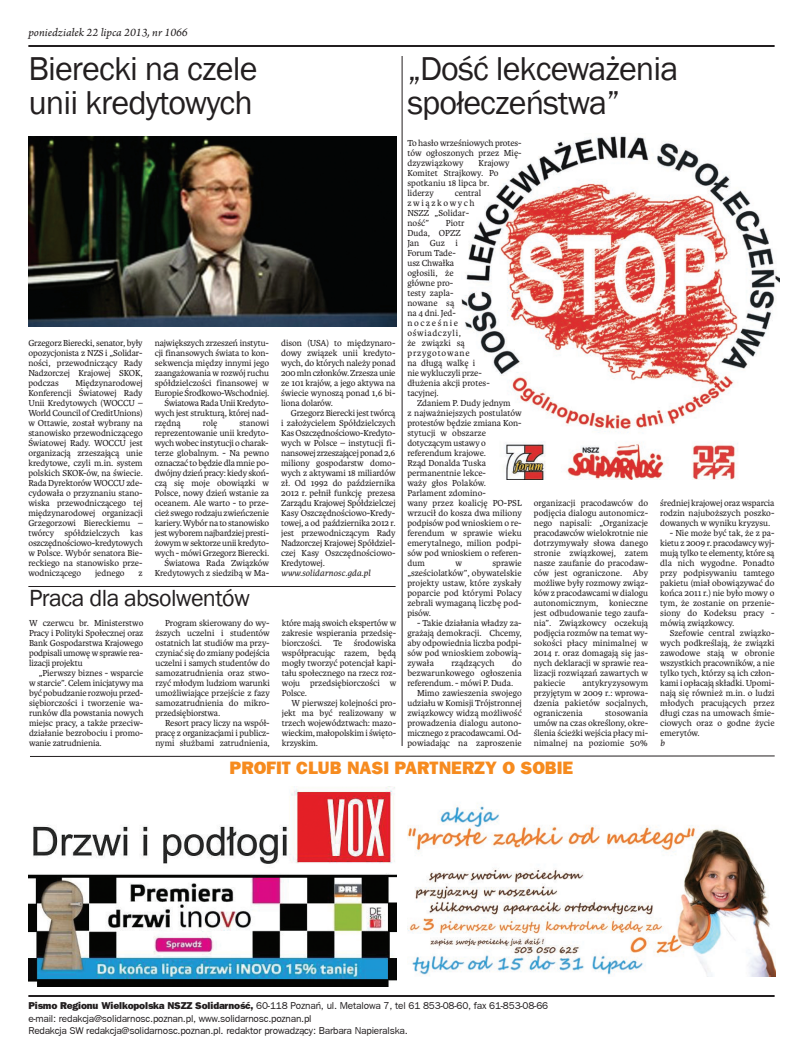
<style>
.page{position:relative;width:803px;height:1063px;background:#fff}
.page>*{position:absolute;margin:0;border:0;box-sizing:border-box;transform-origin:0 0}
.t1{font:34px/34px "Franklin Gothic";letter-spacing:-.025em;color:#231f20}
.t2{font:24px "Franklin Gothic";letter-spacing:-.025em;color:#231f20}
.t3{font:800 18px "Frankfurt Gothic";color:#f68b1f}
.t4{font:12px "Arno Pro Italic Sm Text";color:#231f20}
.t5{font:10px/12.4px "Frankfurt Gothic";letter-spacing:-.02em;color:#231f20}
.t6{font:9.3px/10px "Karmina";letter-spacing:-.005em;color:#231f20;text-align:justify}
.t7{font:italic 9.3px "Karmina";color:#231f20}
.s1{font-weight:800}
</style>
<div class="page">
<img style="left:461px;top:136px;width:318px;height:343px">
<hr style="left:28px;top:45px;width:746px;height:2px;background:#231f20">
<hr style="left:28px;top:995px;width:746px;height:2px;background:#231f20">
<img style="left:28px;top:786px;width:368px;height:200px">
<img style="left:407px;top:805px;width:368px;height:171px">
<hr style="left:402px;top:56px;width:1px;height:690px;background:#231f20">
<hr style="left:28px;top:586px;width:367px;height:1px;background:#231f20">
<svg style="left:30px;top:755px;width:745px;height:2px"></svg>
<img style="left:28px;top:136px;width:368px;height:190px">
<p class="t4" style="left:28px;top:28px;width:161px">poniedziałek 22 lipca 2013, nr 1066</p>
<h1 class="t1" style="left:28px;top:51px;width:230px">Bierecki na czele unii kredytowych</h1>
<h1 class="t1" style="left:407px;top:52px;width:272px">„Dość lekceważenia społeczeństwa”</h1>
<p class="t6" style="left:28px;top:338px;width:116px">Grzegorz Bierecki, senator, były opozycjonista z NZS i „Solidar&shy;ności, przewodniczący Rady Nadzorczej Krajowej SKOK, podczas</p>
<p class="t6" style="left:28px;top:378px;width:116px;text-indent:47px">Międzynarodowej Konferencji Światowej Rady Unii Kredytowych (WOCCU – World Council of CreditUnions) w Ottawie, został wybrany na stanowisko przewodniczącego Światowej Rady. WOCCU jest organizacją zrzeszającą unie kredytowe, czyli m.in. system polskich SKOK-ów, na świecie.<br>Rada Dyrektorów WOCCU zde&shy;cydowała o przyznaniu stano&shy;wiska przewodniczącego tej międzynarodowej organizacji Grzegorzowi Biereckiemu – twórcy spółdzielczych kas oszczędnościowo-kredytowych w Polsce. Wybór senatora Bie&shy;reckiego na stanowisko prze&shy;wodniczącego</p>
<p class="t6" style="left:95px;top:568px;width:31px">jednego</p>
<p class="t6" style="left:138px;top:568px;width:6px">z</p>
<p class="t6" style="left:155px;top:338px;width:116px">największych zrzeszeń instytu-</p>
<p class="t6" style="left:155px;top:348px;width:116px">cji finansowych świata to kon-</p>
<p class="t6" style="left:155px;top:358px;width:116px">sekwencja między innymi jego</p>
<p class="t6" style="left:155px;top:368px;width:116px">zaangażowania w rozwój ruchu</p>
<p class="t6" style="left:155px;top:378px;width:116px">spółdzielczości finansowej w</p>
<p class="t6" style="left:155px;top:388px;width:116px">Europie Środkowo-Wschodniej.</p>
<p class="t6" style="left:164px;top:398px;width:106px">Światowa Rada Unii Kredyto-</p>
<p class="t6" style="left:155px;top:408px;width:116px">wych jest strukturą, której nad-</p>
<p class="t6" style="left:155px;top:418px;width:27px">rzędną</p>
<p class="t6" style="left:203px;top:418px;width:16px">rolę</p>
<p class="t6" style="left:155px;top:418px;width:116px;text-align:right">stanowi<br>reprezentowanie unii kredyto&shy;wych wobec instytucji o charak&shy;terze globalnym. - Na pewno oznaczać to będzie dla mnie po&shy;dwójny dzień pracy: kiedy skoń&shy;czą się moje obowiązki w<br>Polsce, nowy dzień wstanie za oceanem. Ale warto - to prze&shy;cież swego rodzaju zwieńczenie kariery. Wybór na to stanowisko jest wyborem najbardziej presti&shy;żowym w sektorze unii kredyto&shy;wych - mówi Grzegorz Bierecki.<br>Światowa Rada Związków<br>Kredytowych z siedzibą w Ma-</p>
<h2 class="t2" style="left:29px;top:584px;width:222px">Praca dla absolwentów</h2>
<p class="t6" style="left:29px;top:619px;width:116px">W czerwcu br. Ministerstwo Pracy i Polityki Społecznej oraz Bank Gospodarstwa Krajowego podpisali umowę w sprawie rea&shy;lizacji projektu</p>
<p class="t6" style="left:29px;top:669px;width:116px;text-indent:10px">„Pierwszy biznes - wsparcie w starcie”. Celem inicjatywy ma być pobudzanie rozwoju przed&shy;siębiorczości i tworzenie wa&shy;runków dla powstania nowych miejsc pracy, a także przeciw&shy;działanie bezrobociu i promo&shy;wanie zatrudnienia.</p>
<p class="t6" style="left:155px;top:619px;width:116px;text-indent:10px">Program skierowany do wy&shy;ższych uczelni i studentów ostatnich lat studiów ma przy&shy;czyniać się do zmiany podejścia uczelni i samych studentów do samozatrudnienia oraz stwo&shy;rzyć młodym ludziom warunki umożliwiające przejście z fazy samozatrudnienia do mikro&shy;przedsiębiorstwa.</p>
<p class="t6" style="left:155px;top:719px;width:116px;text-indent:10px">Resort pracy liczy na współ&shy;pracę z organizacjami i publicz&shy;nymi służbami zatrudnienia,</p>
<p class="t6" style="left:281px;top:338px;width:116px">dison (USA) to międzynaro&shy;dowy związek unii kredyto&shy;wych, do których należy ponad 200 mln członków. Zrzesza unie ze 101 krajów, a jego aktywa na świecie wynoszą ponad 1,6 bi&shy;liona dolarów.</p>
<p class="t6" style="left:281px;top:408px;width:116px;text-indent:10px">Grzegorz Bierecki jest twórcą i założycielem Spółdzielczych Kas Oszczędnościowo-Kredyto&shy;wych w Polsce – instytucji fi&shy;nansowej zrzeszającej ponad 2,6 miliony gospodarstw domo&shy;wych z aktywami 18 miliardów zł. Od 1992 do października 2012 r. pełnił funkcję prezesa Zarządu Krajowej Spółdzielczej Kasy Oszczędnościowo-Kredy&shy;towej, a od października 2012 r. jest przewodniczącym Rady Nadzorczej Krajowej Spółdziel&shy;czej Kasy Oszczędnościowo-Kredytowej.</p>
<p class="t7" style="left:281px;top:569px;width:91px">www.solidarnosc.gda.pl</p>
<p class="t6" style="left:282px;top:619px;width:116px">które mają swoich ekspertów w zakresie wspierania przedsię&shy;biorczości. Te środowiska współpracując razem, będą mogły tworzyć potencjał kapi&shy;tału społecznego na rzecz roz&shy;woju przedsiębiorczości w Polsce.</p>
<p class="t6" style="left:282px;top:699px;width:116px;text-indent:10px">W pierwszej kolejności pro&shy;jekt ma być realizowany w trzech województwach: mazo&shy;wieckim, małopolskim i święto&shy;krzyskim.</p>
<p class="t6" style="left:407px;top:139px;width:116px">To hasło wrześniowych protes&shy;tów ogłoszonych przez Mię&shy;dzyzwiązkowy</p>
<p class="t6" style="left:407px;top:159px;width:104px;text-align:left;text-indent:71px">Krajowy<br>Komitet Strajkowy. Po spotkaniu 18 lipca br. liderzy</p>
<p class="t6" style="left:407px;top:189px;width:75px;text-align:left;text-indent:47px">central związkowych<br>NSZZ „Solidar&shy;ność”</p>
<p class="t6" style="left:407px;top:219px;width:84px;text-align:left;text-indent:38px">Piotr<br>Duda, OPZZ<br>Jan Guz i<br>Forum Tade-<br>usz Chwałka<br>ogłosili, że<br>główne pro-<br>testy zapla-<br>nowane są<br>na 4 dni. Jed&shy;nocześnie oświadczyli,<br>że związki są przygotowane<br>na długą walkę i<br>nie wykluczyli prze&shy;dłużenia akcji protes&shy;tacyjnej.</p>
<p class="t6" style="left:407px;top:399px;width:116px;text-align:left;text-indent:10px">Zdaniem P. Dudy jednym<br>z najważniejszych postulatów protestów będzie zmiana Kon&shy;stytucji w obszarze dotyczącym ustawy o referendum krajowe.<br>Rząd Donalda Tuska permanentnie lekce-<br>waży głos Polaków.<br>Parlament zdomino-<br>wany przez koalicję PO-PSL wrzucił do kosza dwa miliony podpisów pod wnioskiem o re&shy;ferendum w sprawie wieku emerytalnego, milion podpi&shy;sów pod wnioskiem o referen&shy;dum</p>
<p class="t6" style="left:407px;top:559px;width:116px;text-indent:85px">sprawie „sześciolatków”, obywatelskie projekty ustaw, które zyskały poparcie pod którymi Polacy zebrali wymaganą liczbę pod&shy;pisów.</p>
<p class="t6" style="left:407px;top:619px;width:116px;text-indent:10px">- Takie działania władzy za&shy;grażają demokracji. Chcemy, aby odpowiednia liczba podpi&shy;sów pod wnioskiem zobowią&shy;zywała</p>
<p class="t6" style="left:455px;top:559px;width:8px">w</p>
<p class="t6" style="left:451px;top:659px;width:45px">rządzących</p>
<p class="t6" style="left:512px;top:659px;width:11px">do</p>
<p class="t6" style="left:407px;top:669px;width:116px">bezwarunkowego ogłoszenia</p>
<p class="t6" style="left:407px;top:679px;width:107px">referendum. - mówi P. Duda.</p>
<p class="t6" style="left:417px;top:689px;width:106px">Mimo zawieszenia swojego</p>
<p class="t6" style="left:407px;top:699px;width:116px">udziału w Komisji Trójstronnej</p>
<p class="t6" style="left:407px;top:709px;width:116px">związkowcy widzą możliwość</p>
<p class="t6" style="left:407px;top:719px;width:116px">prowadzenia dialogu autono-</p>
<p class="t6" style="left:407px;top:729px;width:116px">micznego z pracodawcami. Od-</p>
<p class="t6" style="left:407px;top:739px;width:116px">powiadając na zaproszenie</p>
<p class="t6" style="left:533px;top:499px;width:116px">organizacji pracodawców do podjęcia dialogu autonomicz&shy;nego napisali: „Organizacje pracodawców wielokrotnie nie dotrzymywały słowa danego stronie związkowej, zatem nasze zaufanie do pracodaw&shy;ców jest ograniczone. Aby możliwe były rozmowy związ&shy;ków z pracodawcami w dialogu autonomicznym, konieczne jest odbudowanie tego zaufa&shy;nia”. Związkowcy oczekują podjęcia rozmów na temat wy&shy;sokości płacy minimalnej w 2014 r. oraz domagają się jas&shy;nych deklaracji w sprawie rea&shy;lizacji rozwiązań zawartych w pakiecie</p>
<p class="t6" style="left:533px;top:679px;width:116px;text-indent:49px">antykryzysowym przyjętym w 2009 r.: wprowa&shy;dzenia pakietów socjalnych, ograniczenia</p>
<p class="t6" style="left:533px;top:709px;width:116px;text-indent:71px">stosowania umów na czas określony, okre&shy;ślenia ścieżki wejścia płacy mi&shy;nimalnej na poziomie 50%</p>
<h3 class="t3" style="left:229px;top:757px;width:345px">PROFIT CLUB NASI PARTNERZY O SOBIE</h3>
<p class="t6" style="left:660px;top:499px;width:116px">średniej krajowej oraz wsparcia rodzin najuboższych poszko&shy;dowanych w wyniku kryzysu.</p>
<p class="t6" style="left:660px;top:529px;width:116px;text-indent:10px">- Nie może być tak, że z pa&shy;kietu z 2009 r. pracodawcy wyj&shy;mują tylko te elementy, które są dla nich wygodne. Ponadto przy podpisywaniu tamtego pakietu (miał obowiązywać do końca 2011 r.) nie było mowy o tym, że zostanie on przenie&shy;siony do Kodeksu pracy - mówią związkowcy.</p>
<p class="t6" style="left:660px;top:629px;width:116px;text-indent:10px">Szefowie central związko&shy;wych podkreślają, że związki zawodowe stają w obronie wszystkich pracowników, a nie tylko tych, którzy są ich człon&shy;kami i opłacają składki. Upomi&shy;nają się również m.in. o ludzi młodych pracujących przez długi czas na umowach śmie&shy;ciowych oraz o godne życie emerytów.</p>
<p class="t7" style="left:660px;top:739px;width:6px">b</p>
<p class="t5" style="left:28px;top:1000px;width:521px"><span class="s1">Pismo Regionu Wielkopolska NSZZ Solidarność,</span> 60-118 Poznań, ul. Metalowa 7, tel 61 853-08-60, fax 61-853-08-66 e-mail: redakcja@solidarnosc.poznan.pl, www.solidarnosc.poznan.pl<br>Redakcja SW redakcja@solidarnosc.poznan.pl. redaktor prowadzący: Barbara Napieralska.</p>
</div>
